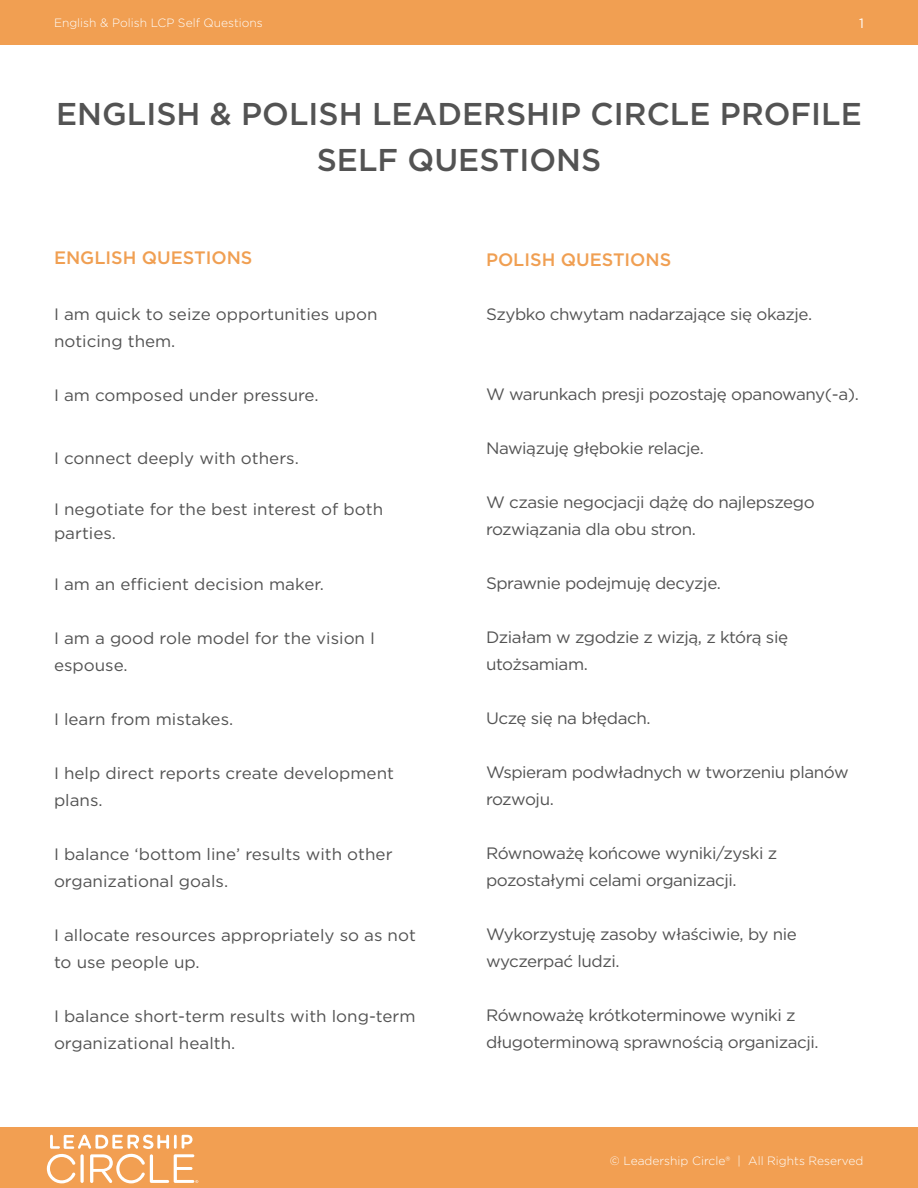
<style>
.page{position:relative;width:918px;height:1188px;background:#fff}
.page>*{position:absolute;margin:0;border:0;box-sizing:border-box;transform-origin:0 0}
.t1{font:500 31.5px/46.5px "Gotham";color:#535353;text-align:center}
.Subhead{font:500 18px "Gotham";color:#f09f52}
.paragraph_body{font:16.5px/27px "Gotham";letter-spacing:-.025em;color:#535353}
.paragraph_body-2{font:16.5px/27px "Gotham";color:#535353}
.t2{font:13.5px "Gotham";color:#fff}
.t3{font:300 12px "Gotham";color:#feffff}
</style>
<div class="page">
<div style="left:0;top:1128px;width:918px;height:60px;background:#f29f52"></div>
<div style="left:0;top:0;width:918px;height:44px;background:#f19f52"></div>
<svg style="left:47px;top:1135px;width:151px;height:48px"></svg>
<p class="t3" style="left:54px;top:15px;width:210px">English &amp; Polish LCP Self Questions</p>
<p class="t2" style="left:859px;top:15px;width:6px">1</p>
<p class="t1" style="left:56px;top:90px;width:807px">ENGLISH &amp; POLISH LEADERSHIP CIRCLE PROFILE<br>SELF QUESTIONS</p>
<p class="Subhead" style="left:54px;top:246px;width:200px">ENGLISH QUESTIONS</p>
<p class="Subhead" style="left:486px;top:248px;width:187px">POLISH QUESTIONS</p>
<p class="paragraph_body-2" style="left:54px;top:301px;width:325px">I am quick to seize opportunities upon noticing them.</p>
<p class="paragraph_body-2" style="left:54px;top:382px;width:266px">I am composed under pressure.</p>
<p class="paragraph_body-2" style="left:54px;top:445px;width:246px">I connect deeply with others.</p>
<p class="paragraph_body-2" style="left:54px;top:497px;width:331px;line-height:24px">I negotiate for the best interest of both parties.</p>
<p class="paragraph_body-2" style="left:54px;top:571px;width:271px">I am an efficient decision maker.</p>
<p class="paragraph_body-2" style="left:54px;top:625px;width:323px">I am a good role model for the vision I espouse.</p>
<p class="paragraph_body-2" style="left:54px;top:706px;width:181px">I learn from mistakes.</p>
<p class="paragraph_body-2" style="left:54px;top:760px;width:342px">I help direct reports create development plans.</p>
<p class="paragraph_body-2" style="left:54px;top:841px;width:340px">I balance ‘bottom line’ results with other organizational goals.</p>
<p class="paragraph_body-2" style="left:54px;top:922px;width:363px">I allocate resources appropriately so as not to use people up.</p>
<p class="paragraph_body-2" style="left:54px;top:1003px;width:363px">I balance short-term results with long-term organizational health.</p>
<p class="paragraph_body" style="left:486px;top:301px;width:328px">Szybko chwytam nadarzające się okazje.</p>
<p class="paragraph_body" style="left:486px;top:380px;width:374px">W warunkach presji pozostaję opanowany(-a).</p>
<p class="paragraph_body" style="left:486px;top:434px;width:219px">Nawiązuję głębokie relacje.</p>
<p class="paragraph_body" style="left:486px;top:488px;width:330px">W czasie negocjacji dążę do najlepszego rozwiązania dla obu stron.</p>
<p class="paragraph_body" style="left:486px;top:569px;width:236px">Sprawnie podejmuję decyzje.</p>
<p class="paragraph_body" style="left:486px;top:623px;width:304px">Działam w zgodzie z wizją, z którą się utożsamiam.</p>
<p class="paragraph_body" style="left:486px;top:704px;width:166px">Uczę się na błędach.</p>
<p class="paragraph_body" style="left:486px;top:758px;width:364px">Wspieram podwładnych w tworzeniu planów rozwoju.</p>
<p class="paragraph_body" style="left:486px;top:839px;width:293px">Równoważę końcowe wyniki/zyski z pozostałymi celami organizacji.</p>
<p class="paragraph_body" style="left:486px;top:920px;width:312px">Wykorzystuję zasoby właściwie, by nie wyczerpać ludzi.</p>
<p class="paragraph_body" style="left:486px;top:1001px;width:334px">Równoważę krótkoterminowe wyniki z długoterminową sprawnością organizacji.</p>
<p class="t3" style="left:610px;top:1153px;width:255px">© Leadership Circle® | All Rights Reserved</p>
</div>
